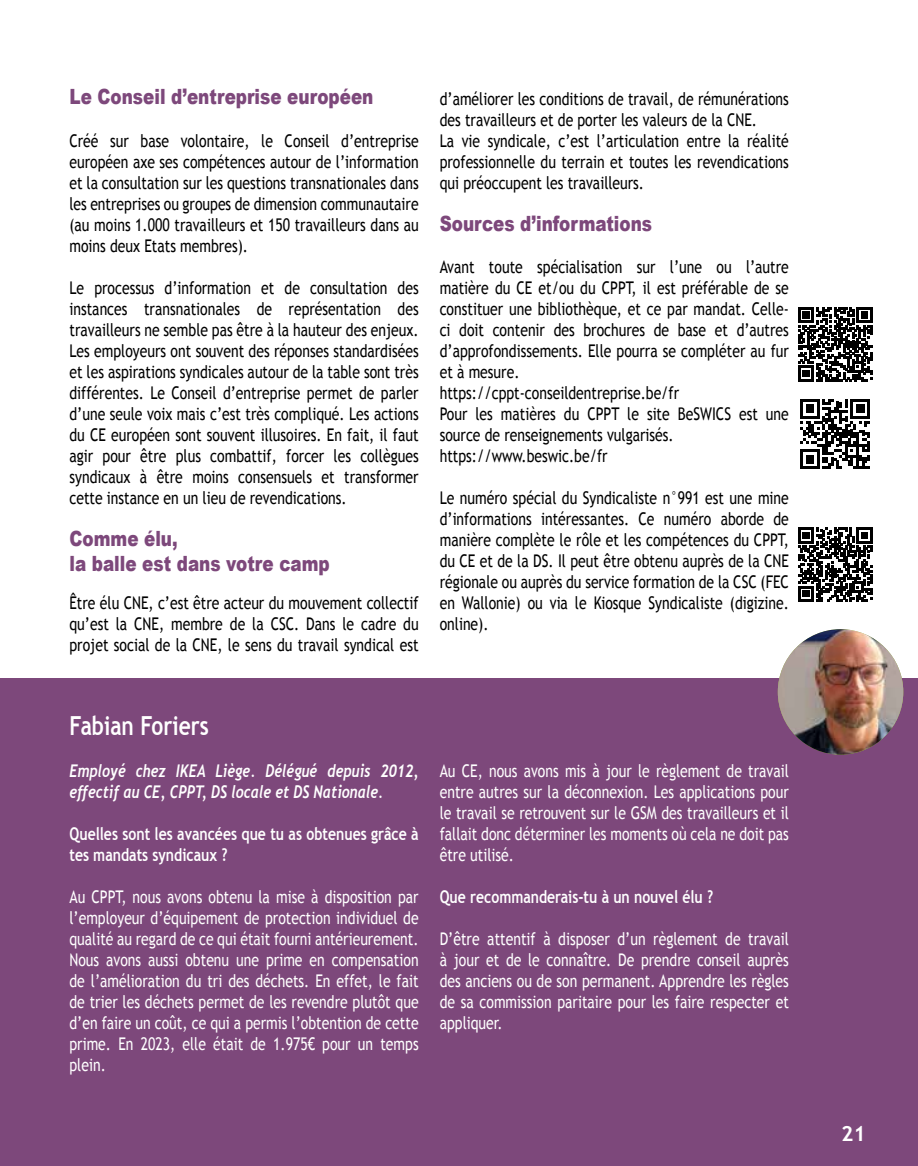
<style>
.page{position:relative;width:918px;height:1166px;background:#fff}
.page>*{position:absolute;margin:0;border:0;box-sizing:border-box;transform-origin:0 0}
.t1{font:700 26.25px "Trebuchet MS";color:#fff;scale:.8 1}
.t2{font:900 21px/24.5px "Arial";color:#7d487b;scale:.8 1}
.t3{font:700 21px "Trebuchet MS";color:#fff}
.t4{font:17.5px/21px "Trebuchet MS";color:#000;text-align:justify;scale:.8 1}
.t5{font:17.5px/21px "Trebuchet MS";color:#fff;text-align:justify;scale:.8 1}
.t6{font:700 17.5px/21px "Trebuchet MS";color:#fff;scale:.8 1}
.t7{font:italic 700 17.5px/21px "Trebuchet";color:#fff;scale:.8 1}
</style>
<div class="page">
<div style="left:0;top:678px;width:918px;height:488px;background:#7d487b"></div>
<img style="left:778px;top:629px;width:125px;height:126px;border-radius:63px">
<svg style="left:798px;top:307px;width:74px;height:74px"></svg>
<svg style="left:800px;top:399px;width:70px;height:70px"></svg>
<svg style="left:798px;top:527px;width:74px;height:75px"></svg>
<p class="t2" style="left:69px;top:84px;width:381px">Le Conseil d’entreprise européen</p>
<p class="t4" style="left:69px;top:131px;width:438px">Créé sur base volontaire, le Conseil d’entreprise européen axe ses compétences autour de l’information et la consultation sur les questions transnationales dans les entreprises ou groupes de dimension communautaire (au moins 1.000 travailleurs et 150 travailleurs dans au moins deux Etats membres).</p>
<p class="t4" style="left:69px;top:278px;width:438px">Le processus d’information et de consultation des instances transnationales de représentation des travailleurs ne semble pas être à la hauteur des enjeux.<br>Les employeurs ont souvent des réponses standardisées et les aspirations syndicales autour de la table sont très différentes. Le Conseil d’entreprise permet de parler d’une seule voix mais c’est très compliqué. Les actions du CE européen sont souvent illusoires. En fait, il faut agir pour être plus combattif, forcer les collègues syndicaux à être moins consensuels et transformer cette instance en un lieu de revendications.</p>
<p class="t2" style="left:69px;top:526px;width:327px">Comme élu,<br>la balle est dans votre camp</p>
<p class="t4" style="left:69px;top:593px;width:438px">Être élu CNE, c’est être acteur du mouvement collectif qu’est la CNE, membre de la CSC. Dans le cadre du projet social de la CNE, le sens du travail syndical est</p>
<p class="t4" style="left:440px;top:89px;width:438px;text-align:left">d’améliorer les conditions de travail, de rémunérations des travailleurs et de porter les valeurs de la CNE.<br>La vie syndicale, c’est l’articulation entre la réalité professionnelle du terrain et toutes les revendications qui préoccupent les travailleurs.</p>
<p class="t2" style="left:440px;top:211px;width:267px">Sources d’informations</p>
<p class="t4" style="left:440px;top:257px;width:438px;text-align:left">Avant toute spécialisation sur l’une ou l’autre matière du CE et/ou du CPPT, il est préférable de se constituer une bibliothèque, et ce par mandat. Celle&shy;ci doit contenir des brochures de base et d’autres d’approfondissements. Elle pourra se compléter au fur et à mesure.<br>https://cppt-conseildentreprise.be/fr<br>Pour les matières du CPPT le site BeSWICS est une source de renseignements vulgarisés. https://www.beswic.be/fr</p>
<p class="t4" style="left:440px;top:488px;width:438px">Le numéro spécial du Syndicaliste n°991 est une mine d’informations intéressantes. Ce numéro aborde de manière complète le rôle et les compétences du CPPT, du CE et de la DS. Il peut être obtenu auprès de la CNE régionale ou auprès du service formation de la CSC (FEC en Wallonie) ou via le Kiosque Syndicaliste (digizine. online).</p>
<h1 class="t1" style="left:69px;top:709px;width:176px">Fabian Foriers</h1>
<p class="t7" style="left:69px;top:760px;width:438px">Employé chez IKEA Liège. Délégué depuis 2012, effectif au CE, CPPT, DS locale et DS Nationale.</p>
<p class="t6" style="left:69px;top:823px;width:438px">Quelles sont les avancées que tu as obtenues grâce à tes mandats syndicaux ?</p>
<p class="t5" style="left:69px;top:887px;width:438px">Au CPPT, nous avons obtenu la mise à disposition par l’employeur d’équipement de protection individuel de qualité au regard de ce qui était fourni antérieurement.<br>Nous avons aussi obtenu une prime en compensation de l’amélioration du tri des déchets. En effet, le fait de trier les déchets permet de les revendre plutôt que d’en faire un coût, ce qui a permis l’obtention de cette prime. En 2023, elle était de 1.975€ pour un temps plein.</p>
<p class="t5" style="left:440px;top:761px;width:438px">Au CE, nous avons mis à jour le règlement de travail entre autres sur la déconnexion. Les applications pour le travail se retrouvent sur le GSM des travailleurs et il fallait donc déterminer les moments où cela ne doit pas être utilisé.</p>
<p class="t6" style="left:440px;top:886px;width:343px">Que recommanderais-tu à un nouvel élu ?</p>
<p class="t5" style="left:440px;top:929px;width:438px">D’être attentif à disposer d’un règlement de travail à jour et de le connaître. De prendre conseil auprès des anciens ou de son permanent. Apprendre les règles de sa commission paritaire pour les faire respecter et appliquer.</p>
<p class="t3" style="left:841px;top:1121px;width:26px">21</p>
</div>
